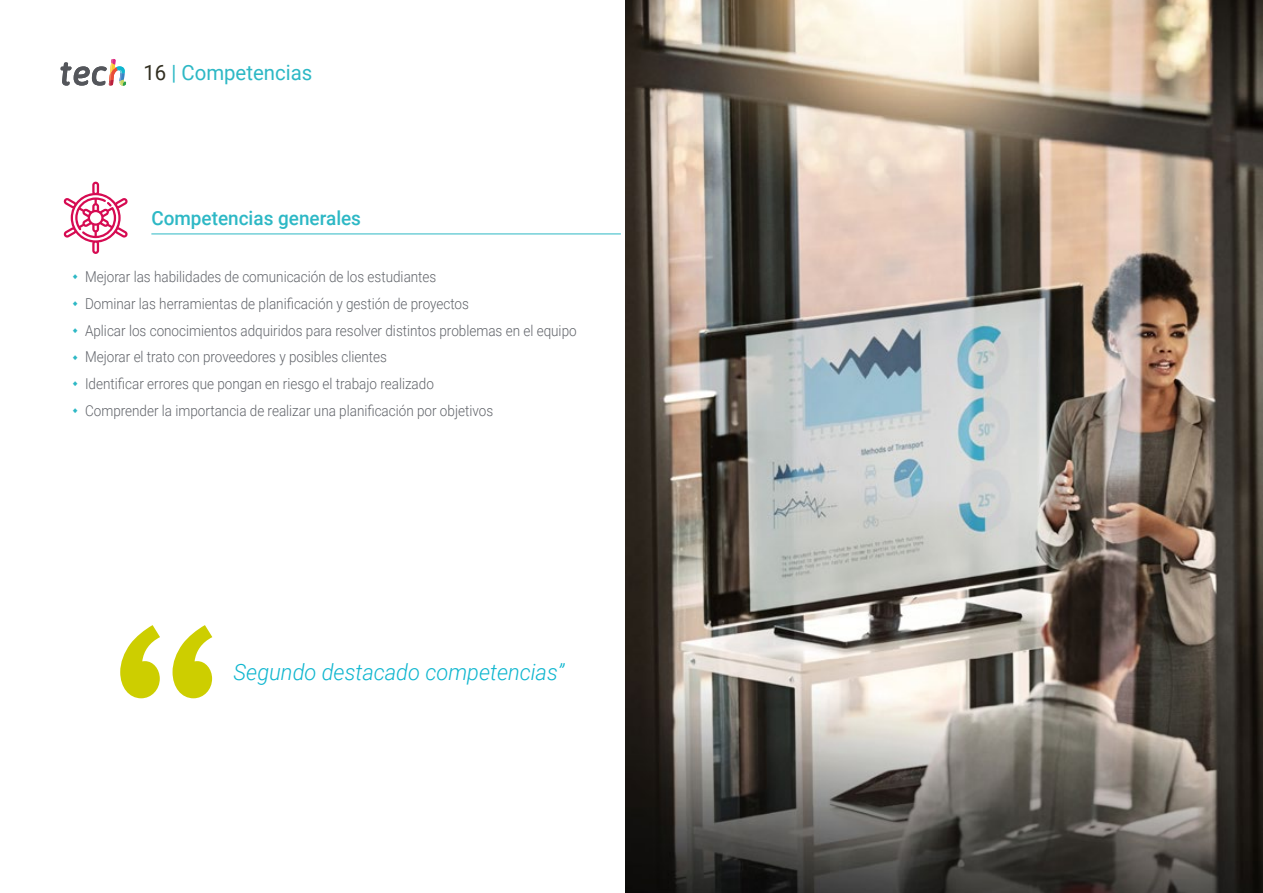
<style>
.page{position:relative;width:1263px;height:893px;background:#fff}
.page>*{position:absolute;margin:0;border:0;box-sizing:border-box;transform-origin:0 0}
.t1{font:italic 300 22.5px "Roboto";color:#0fb6cf}
.t2{font:21px "Roboto";color:#2db8c5}
.t3{font:500 19.5px "Roboto";color:#2db8c5}
.t4{font:300 15px/26.7px "Roboto";color:#61646a;scale:.9 1}
.s1{color:#312e20}
</style>
<div class="page">
<hr style="left:151px;top:234px;width:470px;height:1px;background:#2db8c5">
<svg style="left:63px;top:182px;width:65px;height:72px"></svg>
<img style="left:625px;top:0;width:638px;height:893px">
<svg style="left:120px;top:625px;width:92px;height:73px"></svg>
<svg style="left:61px;top:59px;width:65px;height:27px"></svg>
<h2 class="t2" style="left:144px;top:57px;width:170px"><span class="s1">16</span> | Competencias</h2>
<h3 class="t3" style="left:151px;top:205px;width:211px">Competencias generales</h3>
<p class="t4" style="left:85px;top:263px;width:548px">Mejorar las habilidades de comunicación de los estudiantes<br>Dominar las herramientas de planificación y gestión de proyectos<br>Aplicar los conocimientos adquiridos para resolver distintos problemas en el equipo Mejorar el trato con proveedores y posibles clientes<br>Identificar errores que pongan en riesgo el trabajo realizado<br>Comprender la importancia de realizar una planificación por objetivos</p>
<h1 class="t1" style="left:234px;top:656px;width:332px">Segundo destacado competencias”</h1>
</div>
